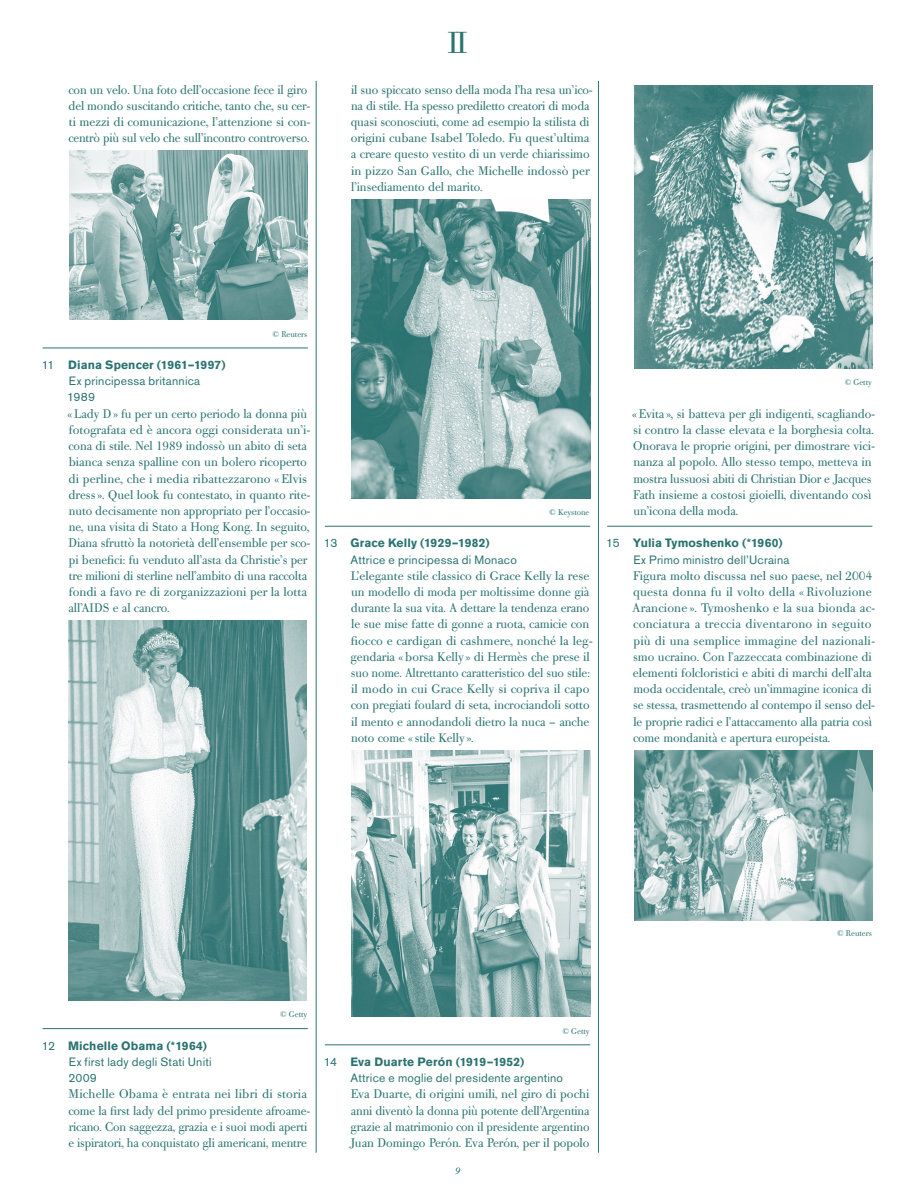
<style>
.page{position:relative;width:915px;height:1191px;background:#fff}
.page>*{position:absolute;margin:0;border:0;box-sizing:border-box;transform-origin:0 0}
.t1{font:30px "Bodoni Old Face BE";color:#2a7372}
.t2{font:12.3px/16.2px "Bodoni Old Face BE";letter-spacing:-.005em;color:#2a7372}
.t3{font:12px/16.2px "Akzidenz Grotesk BE";letter-spacing:.015em;color:#2a7372}
.t4{font:12px "Bodoni Old Face BE Italic Exp";color:#2a7372}
.t5{font:8.25px "Bodoni Old Face BE";letter-spacing:-.005em;color:#2a7372}
.s1{font-weight:700}
</style>
<div class="page">
<hr style="left:43px;top:348px;width:265px;height:1px;background:#2a7372">
<hr style="left:43px;top:1028px;width:265px;height:1px;background:#2a7372">
<img style="left:69px;top:151px;width:239px;height:169px">
<img style="left:68px;top:620px;width:238px;height:380px">
<hr style="left:325px;top:526px;width:265px;height:1px;background:#2a7372">
<hr style="left:325px;top:1044px;width:265px;height:1px;background:#2a7372">
<img style="left:351px;top:199px;width:239px;height:299px">
<img style="left:351px;top:750px;width:239px;height:266px">
<hr style="left:607px;top:526px;width:265px;height:1px;background:#2a7372">
<img style="left:634px;top:85px;width:238px;height:283px">
<img style="left:634px;top:750px;width:238px;height:170px">
<hr style="left:316px;top:81px;width:1px;height:1071px;background:#2a7372">
<hr style="left:598px;top:81px;width:1px;height:1071px;background:#2a7372">
<p class="t2" style="left:68px;top:81px;width:243px">con un velo. Una foto dell’occasione fece il giro del mondo suscitando critiche, tanto che, su cer&shy;ti mezzi di comunicazione, l’attenzione si con&shy;centrò più sul velo che sull’incontro controverso.</p>
<h1 class="t1" style="left:448px;top:24px;width:21px">II</h1>
<p class="t2" style="left:350px;top:81px;width:243px">il suo spiccato senso della moda l’ha resa un’ico&shy;na di stile. Ha spesso prediletto creatori di moda quasi sconosciuti, come ad esempio la stilista di origini cubane Isabel Toledo. Fu quest’ultima a creare questo vestito di un verde chiarissimo in pizzo San Gallo, che Michelle indossò per l’insediamento del marito.</p>
<p class="t5" style="left:272px;top:328px;width:36px">© Reuters</p>
<p class="t3" style="left:67px;top:357px;width:160px;text-indent:-26px">11 <span class="s1">Diana Spencer (1961–1997)<br></span>Ex principessa britannica<br>1989</p>
<p class="t2" style="left:67px;top:405px;width:244px">«Lady D» fu per un certo periodo la donna più fotografata ed è ancora oggi considerata un’i&shy;cona di stile. Nel 1989 indossò un abito di seta bianca senza spalline con un bolero ricoperto di perline, che i media ribattezzarono «Elvis dress ». Quel look fu contestato, in quanto rite&shy;nuto decisamente non appropriato per l’occasio&shy;ne, una visita di Stato a Hong Kong. In seguito, Diana sfruttò la notorietà dell’ensemble per sco&shy;pi benefici: fu venduto all’asta da Christie’s per tre milioni di sterline nell’ambito di una raccolta fondi a favo re di zorganizzazioni per la lotta all’AIDS e al cancro.</p>
<p class="t5" style="left:549px;top:507px;width:42px">© Keystone</p>
<p class="t3" style="left:350px;top:535px;width:168px;text-indent:-27px">13 <span class="s1">Grace Kelly (1929–1982)<br></span>Attrice e principessa di Monaco</p>
<p class="t2" style="left:350px;top:567px;width:244px">L’elegante stile classico di Grace Kelly la rese un modello di moda per moltissime donne già durante la sua vita. A dettare la tendenza erano le sue mise fatte di gonne a ruota, camicie con fiocco e cardigan di cashmere, nonché la leg&shy;gendaria «borsa Kelly» di Hermès che prese il suo nome. Altrettanto caratteristico del suo stile: il modo in cui Grace Kelly si copriva il capo con pregiati foulard di seta, incrociandoli sotto il mento e annodandoli dietro la nuca – anche noto come « stile Kelly».</p>
<p class="t5" style="left:844px;top:377px;width:29px">© Getty</p>
<p class="t2" style="left:631px;top:405px;width:244px">«Evita », si batteva per gli indigenti, scagliando&shy;si contro la classe elevata e la borghesia colta.<br>Onorava le proprie origini, per dimostrare vici&shy;nanza al popolo. Allo stesso tempo, metteva in mostra lussuosi abiti di Christian Dior e Jacques Fath insieme a costosi gioielli, diventando così un’icona della moda.</p>
<p class="t3" style="left:633px;top:535px;width:157px;text-indent:-27px">15 <span class="s1">Yulia Tymoshenko (*1960)<br></span>Ex Primo ministro dell’Ucraina</p>
<p class="t2" style="left:632px;top:567px;width:244px">Figura molto discussa nel suo paese, nel 2004 questa donna fu il volto della «Rivoluzione Arancione ». Tymoshenko e la sua bionda ac&shy;conciatura a treccia diventarono in seguito più di una semplice immagine del nazionali&shy;smo ucraino. Con l’azzeccata combinazione di elementi folcloristici e abiti di marchi dell’alta moda occidentale, creò un’immagine iconica di se stessa, trasmettendo al contempo il senso del&shy;le proprie radici e l’attaccamento alla patria così come mondanità e apertura europeista.</p>
<p class="t5" style="left:280px;top:1009px;width:29px">© Getty</p>
<p class="t3" style="left:68px;top:1037px;width:145px;text-indent:-27px">12 <span class="s1">Michelle Obama (*1964)<br></span>Ex first lady degli Stati Uniti<br>2009</p>
<p class="t2" style="left:68px;top:1086px;width:243px">Michelle Obama è entrata nei libri di storia come la first lady del primo presidente afroame&shy;ricano. Con saggezza, grazia e i suoi modi aperti e ispiratori, ha conquistato gli americani, mentre</p>
<p class="t5" style="left:562px;top:1025px;width:29px">© Getty</p>
<p class="t3" style="left:350px;top:1053px;width:214px;text-indent:-27px">14 <span class="s1">Eva Duarte Perón (1919–1952)<br></span>Attrice e moglie del presidente argentino</p>
<p class="t2" style="left:349px;top:1086px;width:241px;text-align:justify">Eva Duarte, di origini umili, nel giro di pochi anni diventò la donna più potente dell’Argentina grazie al matrimonio con il presidente argentino Juan Domingo Perón. Eva Perón, per il popolo</p>
<p class="t4" style="left:454px;top:1164px;width:7px">9</p>
<p class="t5" style="left:836px;top:928px;width:36px">© Reuters</p>
</div>
